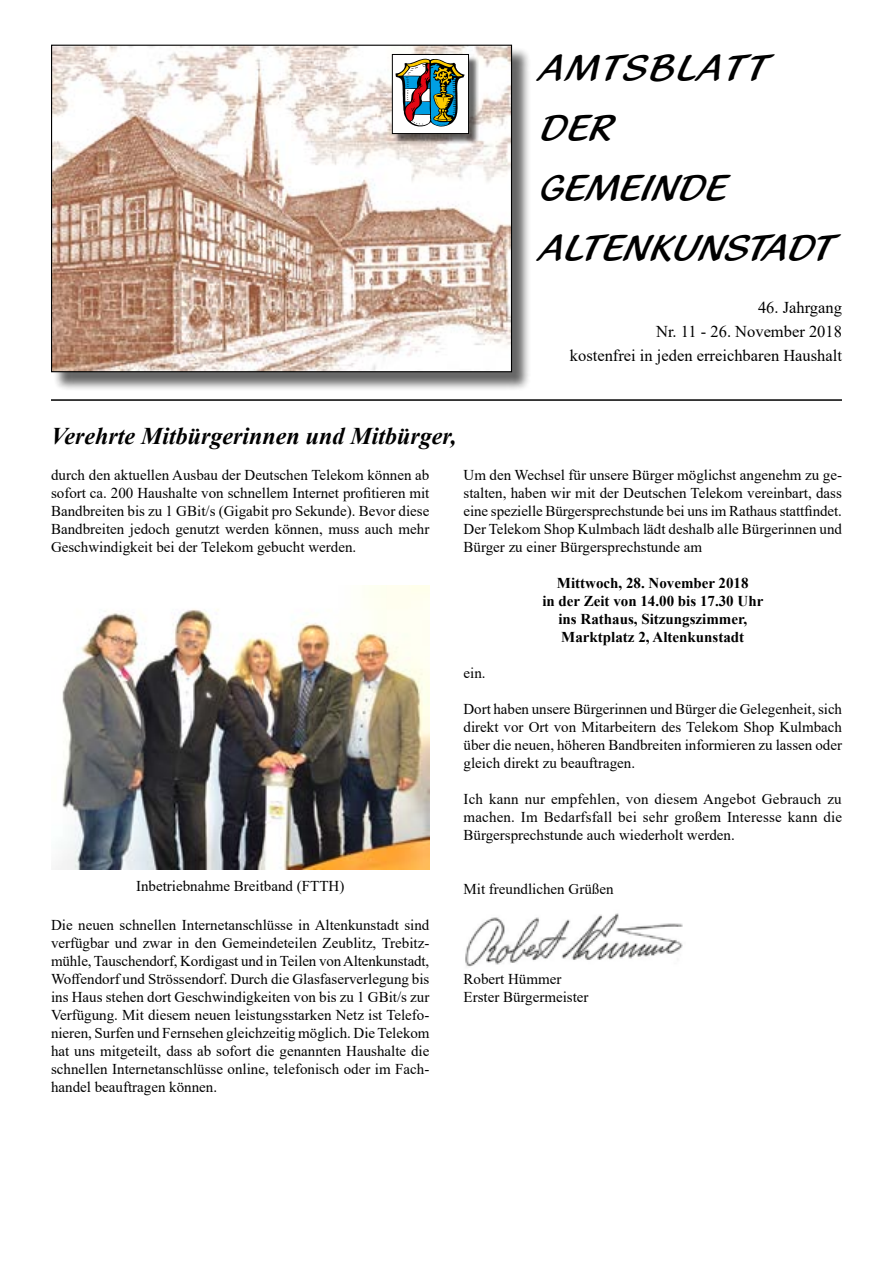
<style>
.page{position:relative;width:893px;height:1263px;background:#fff}
.page>*{position:absolute;margin:0;border:0;box-sizing:border-box;transform-origin:0 0}
.t1{font:39px/60px "Blacklight D";color:#000}
.t2{font:italic 700 24px "Times New Roman";color:#000}
.t3{font:16.5px/24px "Times New Roman";color:#000;text-align:right}
.t4{font:15px/18px "Times New Roman";color:#000;text-align:justify}
.t5{font:700 15px/18px "Times New Roman";color:#000;text-align:center}
</style>
<div class="page">
<img style="left:465px;top:913px;width:218px;height:54px">
<div style="left:9px;top:13px;width:837px;height:106px;border:2px solid #fff;border-radius:7px"></div>
<div style="left:54px;top:47px;width:477px;height:344px;background:#000;opacity:.6"></div>
<img style="left:53px;top:47px;width:457px;height:323px">
<div style="left:51px;top:45px;width:461px;height:327px;border:1px solid #000"></div>
<div style="left:394px;top:57px;width:84px;height:87px;background:#000;opacity:.59"></div>
<div style="left:392px;top:54px;width:76px;height:80px;background:#fff"></div>
<svg style="left:396px;top:58px;width:69px;height:69px"></svg>
<div style="left:392px;top:54px;width:77px;height:80px;border:1px solid #000"></div>
<hr style="left:51px;top:399px;width:791px;height:2px;background:#000">
<img style="left:55px;top:585px;width:374px;height:284px">
<h1 class="t1" style="left:541px;top:38px;width:295px">AMTSBLATT<br>DER<br>GEMEINDE<br>ALTENKUNSTADT</h1>
<p class="t3" style="left:570px;top:295px;width:274px">46. Jahrgang<br>Nr. 11 - 26. November 2018<br>kostenfrei in jeden erreichbaren Haushalt</p>
<h2 class="t2" style="left:51px;top:420px;width:407px">Verehrte Mitbürgerinnen und Mitbürger,</h2>
<p class="t4" style="left:51px;top:466px;width:380px">durch den aktuellen Ausbau der Deutschen Telekom können ab sofort ca. 200 Haushalte von schnellem Internet profitieren mit Bandbreiten bis zu 1 GBit/s (Gigabit pro Sekunde). Bevor diese Bandbreiten jedoch genutzt werden können, muss auch mehr Geschwindigkeit bei der Telekom gebucht werden.</p>
<p class="t4" style="left:463px;top:466px;width:380px">Um den Wechsel für unsere Bürger möglichst angenehm zu ge&shy;stalten, haben wir mit der Deutschen Telekom vereinbart, dass eine spezielle Bürgersprechstunde bei uns im Rathaus stattfindet.<br>Der Telekom Shop Kulmbach lädt deshalb alle Bürgerinnen und Bürger zu einer Bürgersprechstunde am</p>
<p class="t5" style="left:542px;top:574px;width:222px">Mittwoch, 28. November 2018<br>in der Zeit von 14.00 bis 17.30 Uhr ins Rathaus, Sitzungszimmer,<br>Marktplatz 2, Altenkunstadt</p>
<p class="t4" style="left:463px;top:664px;width:24px">ein.</p>
<p class="t4" style="left:463px;top:700px;width:380px">Dort haben unsere Bürgerinnen und Bürger die Gelegenheit, sich direkt vor Ort von Mitarbeitern des Telekom Shop Kulmbach über die neuen, höheren Bandbreiten informieren zu lassen oder gleich direkt zu beauftragen.</p>
<p class="t4" style="left:463px;top:790px;width:380px">Ich kann nur empfehlen, von diesem Angebot Gebrauch zu machen. Im Bedarfsfall bei sehr großem Interesse kann die Bürgersprechstunde auch wiederholt werden.</p>
<p class="t4" style="left:136px;top:876px;width:210px">Inbetriebnahme Breitband (FTTH)</p>
<p class="t4" style="left:51px;top:915px;width:380px">Die neuen schnellen Internetanschlüsse in Altenkunstadt sind verfügbar und zwar in den Gemeindeteilen Zeublitz, Trebitz&shy;mühle, Tauschendorf, Kordigast und in Teilen von Altenkunstadt, Woffendorf und Strössendorf. Durch die Glasfaserverlegung bis ins Haus stehen dort Geschwindigkeiten von bis zu 1 GBit/s zur Verfügung. Mit diesem neuen leistungsstarken Netz ist Telefo&shy;nieren, Surfen und Fernsehen gleichzeitig möglich. Die Telekom hat uns mitgeteilt, dass ab sofort die genannten Haushalte die schnellen Internetanschlüsse online, telefonisch oder im Fach&shy;handel beauftragen können.</p>
<p class="t4" style="left:463px;top:880px;width:151px">Mit freundlichen Grüßen</p>
<p class="t4" style="left:463px;top:970px;width:127px">Robert Hümmer<br>Erster Bürgermeister</p>
</div>
